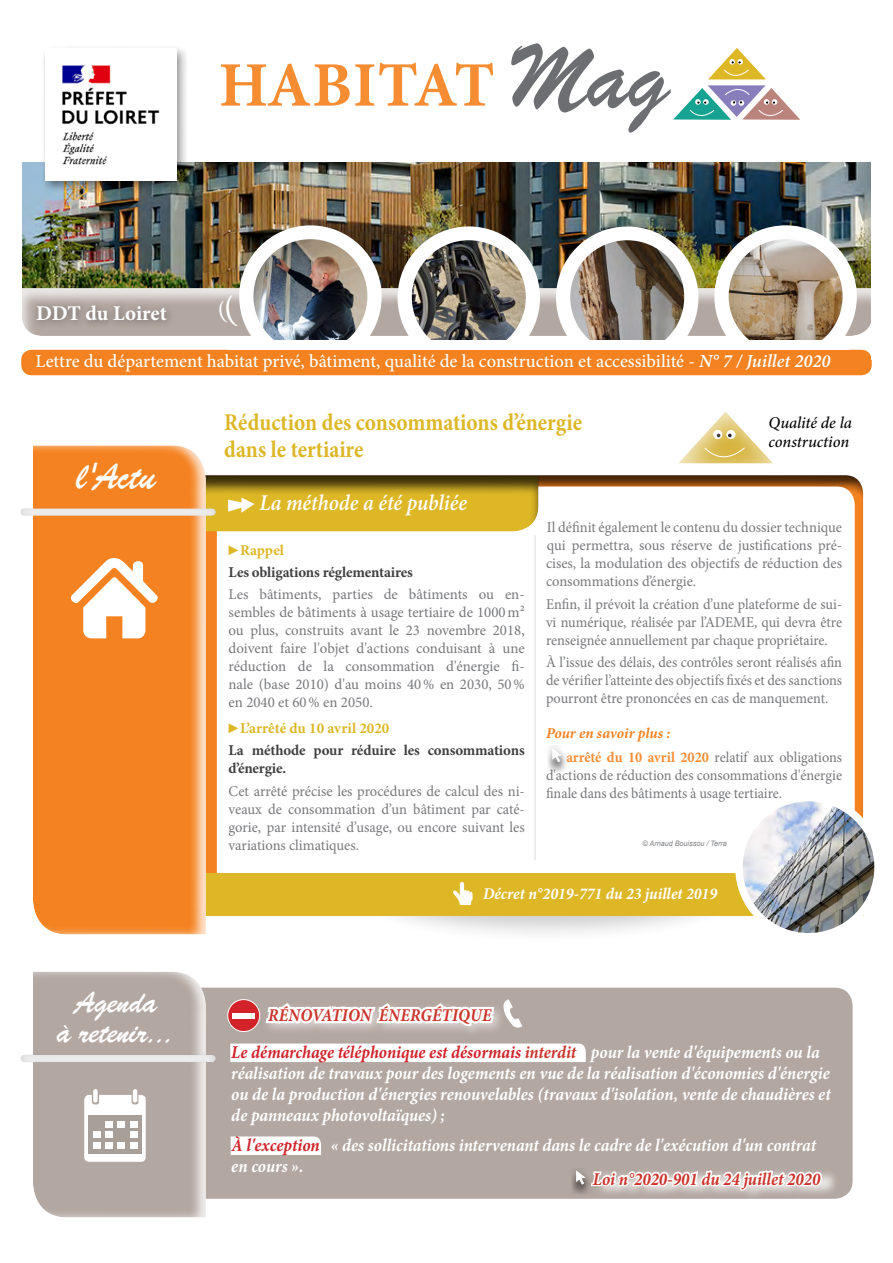
<style>
.page{position:relative;width:893px;height:1263px;background:#fff}
.page>*{position:absolute;margin:0;border:0;box-sizing:border-box;transform-origin:0 0}
.t1{font:90px "Brush Script BT";color:#6d6e71}
.t2{font:700 63.45px "Minion Pro";letter-spacing:-.01em;color:#f78d33}
.t3{font:36px "Brush Script BT";color:#fff}
.t4{font:30px/30px "Brush Script BT";color:#fff;text-align:center}
.t5{font:700 24px/27px "Minion Pro";color:#ddb726;scale:.89 1}
.titre_2{font:italic 600 22.5px "Minion Pro";letter-spacing:-.005em;color:#fff;scale:.93 1}
.t6{font:700 21px "Minion Pro";letter-spacing:-.005em;color:#fff}
.t7{font:500 18.6px "Minion Pro";color:#fff}
.Style_de_paragraphe{font:italic 700 18px/21px "Minion Pro";color:#fff;scale:.93 1}
.Style_de_paragraphe-2{font:italic 700 18px "Minion Pro";color:#cb342b;scale:.93 1}
.Style_de_paragraphe-3{font:italic 700 18px "Minion Pro";color:#cb342b;scale:.92 1}
.t8{font:italic 700 16.5px "Minion Pro";color:#fff;scale:.94 1}
.t9{font:italic 500 16.5px/19.8px "Minion Pro";letter-spacing:-.005em;color:#000}
.t10{font:15px/18px "Minion Pro";color:#77787b;text-align:justify}
.t11{font:15px/18px "Minion Pro";color:#77787b;text-align:justify;scale:.95 1}
.t12{font:700 15px/18px "Minion Pro";letter-spacing:-.01em;color:#414042}
.t13{font:700 15px "Minion Pro";color:#ddb726}
.t14{font:italic 700 15px "Minion Pro";letter-spacing:-.005em;color:#f58220}
.t15{font:italic 7.5px "Arial";color:#808285;scale:.96 1}
.s1{font-weight:600;font-style:italic}
.s2{font-style:italic}
.s3{font-weight:700;color:#f78d33}
.s4{color:#d2232a}
.s5{color:#cb342b}
</style>
<div class="page">
<img style="left:22px;top:163px;width:849px;height:114px">
<div style="left:8px;top:277px;width:876px;height:60px;background:#fff;opacity:.75"></div>
<div style="left:41px;top:45px;width:148px;height:148px;background:#000;opacity:.4"></div>
<img style="left:45px;top:49px;width:131px;height:132px">
<div style="left:239px;top:225px;width:143px;height:143px;background:#fff;border-radius:50%"></div>
<img style="left:253px;top:239px;width:114px;height:114px;border-radius:56px">
<div style="left:398px;top:226px;width:142px;height:143px;background:#fff;border-radius:50%"></div>
<img style="left:412px;top:240px;width:114px;height:100px">
<div style="left:556px;top:226px;width:142px;height:143px;background:#fff;border-radius:50%"></div>
<img style="left:570px;top:240px;width:114px;height:114px;border-radius:57px">
<div style="left:714px;top:225px;width:143px;height:143px;background:#fff;border-radius:50%"></div>
<img style="left:729px;top:239px;width:114px;height:114px;border-radius:57px">
<div style="left:0;top:149px;width:21px;height:239px;background:#fff"></div>
<div style="left:21px;top:350px;width:851px;height:25px;background:#f58220;border-radius:10px"></div>
<div style="left:227px;top:340px;width:623px;height:10px;background:#fff"></div>
<svg style="left:673px;top:48px;width:127px;height:72px"></svg>
<div style="left:872px;top:120px;width:21px;height:240px;background:#fff"></div>
<div style="left:347px;top:830px;width:399px;height:115px;background:#000;opacity:.2"></div>
<div style="left:25px;top:463px;width:850px;height:452px;background:#000;opacity:.75"></div>
<svg style="left:219px;top:486px;width:636px;height:387px"></svg>
<div style="left:186px;top:465px;width:364px;height:69px;background:#000;opacity:.75"></div>
<svg style="left:219px;top:476px;width:319px;height:55px;background:#be9e24"></svg>
<div style="left:206px;top:873px;width:658px;height:42px;background:#ddb726"></div>
<img style="left:739px;top:798px;width:139px;height:139px;border-radius:70px">
<div style="left:735px;top:794px;width:147px;height:146px;border:8px solid #fff;border-radius:50%"></div>
<div style="left:20px;top:434px;width:199px;height:501px;background:#fff;opacity:.8"></div>
<hr style="left:535px;top:535px;width:1px;height:325px;background:#e0dcda">
<svg style="left:69px;top:557px;width:90px;height:82px"></svg>
<div style="left:8px;top:497px;width:222px;height:21px;background:#000;opacity:.2"></div>
<svg style="left:229px;top:545px;width:9px;height:10px"></svg>
<svg style="left:229px;top:723px;width:9px;height:10px"></svg>
<svg style="left:544px;top:745px;width:24px;height:29px"></svg>
<svg style="left:552px;top:748px;width:10px;height:14px"></svg>
<div style="left:652px;top:380px;width:183px;height:95px;background:#fff"></div>
<div style="left:219px;top:988px;width:634px;height:211px;background:#b3a7a1"></div>
<div style="left:20px;top:960px;width:199px;height:259px;background:#fff;opacity:.8"></div>
<div style="left:8px;top:1043px;width:222px;height:21px;background:#000;opacity:.2"></div>
<svg style="left:33px;top:972px;width:173px;height:245px;background:#bcb1ac"></svg>
<div style="left:89px;top:1115px;width:53px;height:39px;background:#a89f99"></div>
<div style="left:106px;top:1121px;width:7px;height:7px;background:#fff"></div>
<div style="left:130px;top:1121px;width:7px;height:7px;background:#fff"></div>
<div style="left:130px;top:1142px;width:7px;height:7px;background:#fff"></div>
<div style="left:106px;top:1131px;width:7px;height:7px;background:#fff"></div>
<div style="left:106px;top:1142px;width:7px;height:7px;background:#fff"></div>
<div style="left:93px;top:1142px;width:7px;height:7px;background:#fff"></div>
<div style="left:93px;top:1131px;width:7px;height:7px;background:#fff"></div>
<div style="left:118px;top:1142px;width:7px;height:7px;background:#fff"></div>
<div style="left:118px;top:1121px;width:7px;height:7px;background:#fff"></div>
<div style="left:130px;top:1131px;width:7px;height:7px;background:#fff"></div>
<svg style="left:453px;top:882px;width:20px;height:23px"></svg>
<svg style="left:231px;top:1136px;width:90px;height:19px"></svg>
<svg style="left:568px;top:1168px;width:24px;height:28px"></svg>
<svg style="left:228px;top:999px;width:32px;height:32px"></svg>
<div style="left:227px;top:999px;width:33px;height:33px;border:1px solid #fff;border-radius:50%"></div>
<svg style="left:230px;top:943px;width:356px;height:134px"></svg>
<div style="left:594px;top:1166px;width:246px;height:36px;background:#fff;opacity:.75"></div>
<svg style="left:576px;top:1167px;width:246px;height:25px"></svg>
<img style="left:21px;top:288px;width:851px;height:48px">
<h2 class="t2" style="left:219px;top:41px;width:277px">HABITAT</h2>
<h1 class="t1" style="left:506px;top:24px;width:165px">Mag</h1>
<h3 class="t6" style="left:36px;top:299px;width:132px">DDT du Loiret</h3>
<p class="t7" style="left:36px;top:349px;width:797px">Lettre du département habitat privé, bâtiment, qualité de la construction et accessibilité - <span class="s1">N° 7 / Juillet 2020</span></p>
<p class="t3" style="left:77px;top:455px;width:81px">l<span class="s2">'</span>Actu</p>
<p class="t4" style="left:58px;top:988px;width:118px">Agenda<br>à retenir...</p>
<p class="t5" style="left:224px;top:408px;width:404px">Réduction des consommations d’énergie dans le tertiaire</p>
<p class="titre_2" style="left:259px;top:487px;width:225px">La méthode a été publiée</p>
<p class="t9" style="left:769px;top:412px;width:85px">Qualité de la construction</p>
<p class="t13" style="left:240px;top:540px;width:46px">Rappel</p>
<p class="t12" style="left:229px;top:563px;width:186px">Les obligations réglementaires</p>
<p class="t10" style="left:229px;top:585px;width:298px">Les bâtiments, parties de bâtiments ou en&shy;sembles de bâtiments à usage tertiaire de 1000m² ou plus, construits avant le 23 novembre 2018, doivent faire l'objet d'actions conduisant à une réduction de la consommation d'énergie fi&shy;nale (base 2010) d'au moins 40% en 2030, 50% en 2040 et 60% en 2050.</p>
<p class="t13" style="left:240px;top:718px;width:151px">L’arrêté du 10 avril 2020</p>
<p class="t12" style="left:229px;top:741px;width:298px">La méthode pour réduire les consommations d’énergie.</p>
<p class="t10" style="left:229px;top:782px;width:298px">Cet arrêté précise les procédures de calcul des ni&shy;veaux de consommation d’un bâtiment par caté&shy;gorie, par intensité d’usage, ou encore suivant les variations climatiques.</p>
<p class="t10" style="left:546px;top:519px;width:298px">Il définit également le contenu du dossier technique qui permettra, sous réserve de justifications pré&shy;cises, la modulation des objectifs de réduction des consommations d’énergie.</p>
<p class="t11" style="left:546px;top:595px;width:313px">Enfin, il prévoit la création d’une plateforme de sui&shy;vi numérique, réalisée par l’ADEME, qui devra être renseignée annuellement par chaque propriétaire.</p>
<p class="t11" style="left:546px;top:653px;width:313px">À l’issue des délais, des contrôles seront réalisés afin de vérifier l’atteinte des objectifs fixés et des sanctions pourront être prononcées en cas de manquement.</p>
<p class="t14" style="left:546px;top:722px;width:126px">Pour en savoir plus :</p>
<p class="t11" style="left:546px;top:748px;width:313px;text-indent:20px"><span class="s3">arrêté du 10 avril 2020</span> relatif aux obligations d'actions de réduction des consommations d'énergie finale dans des bâtiments à usage tertiaire.</p>
<p class="t15" style="left:642px;top:839px;width:89px">© Arnaud Bouissou / Terra</p>
<p class="t8" style="left:483px;top:882px;width:250px">Décret n°2019-771 du 23 juillet 2019</p>
<p class="Style_de_paragraphe-3" style="left:268px;top:1002px;width:244px">RÉNOVATION ÉNERGÉTIQUE</p>
<p class="Style_de_paragraphe" style="left:231px;top:1042px;width:646px"><span class="s4">Le démarchage téléphonique est désormais</span> <span class="s5">interdit</span> pour la vente d'équipements ou la réalisation de travaux pour des logements en vue de la réalisation d'économies d'énergie ou de la production d'énergies renouvelables (travaux d'isolation, vente de chaudières et de panneaux photovoltaïques) ;</p>
<p class="Style_de_paragraphe" style="left:231px;top:1134px;width:630px"><span class="s4">À l'exception</span> « des sollicitations intervenant dans le cadre de l'exécution d'un contrat en cours ».</p>
<p class="Style_de_paragraphe-2" style="left:593px;top:1166px;width:246px">Loi n°2020-901 du 24 juillet 2020</p>
</div>
